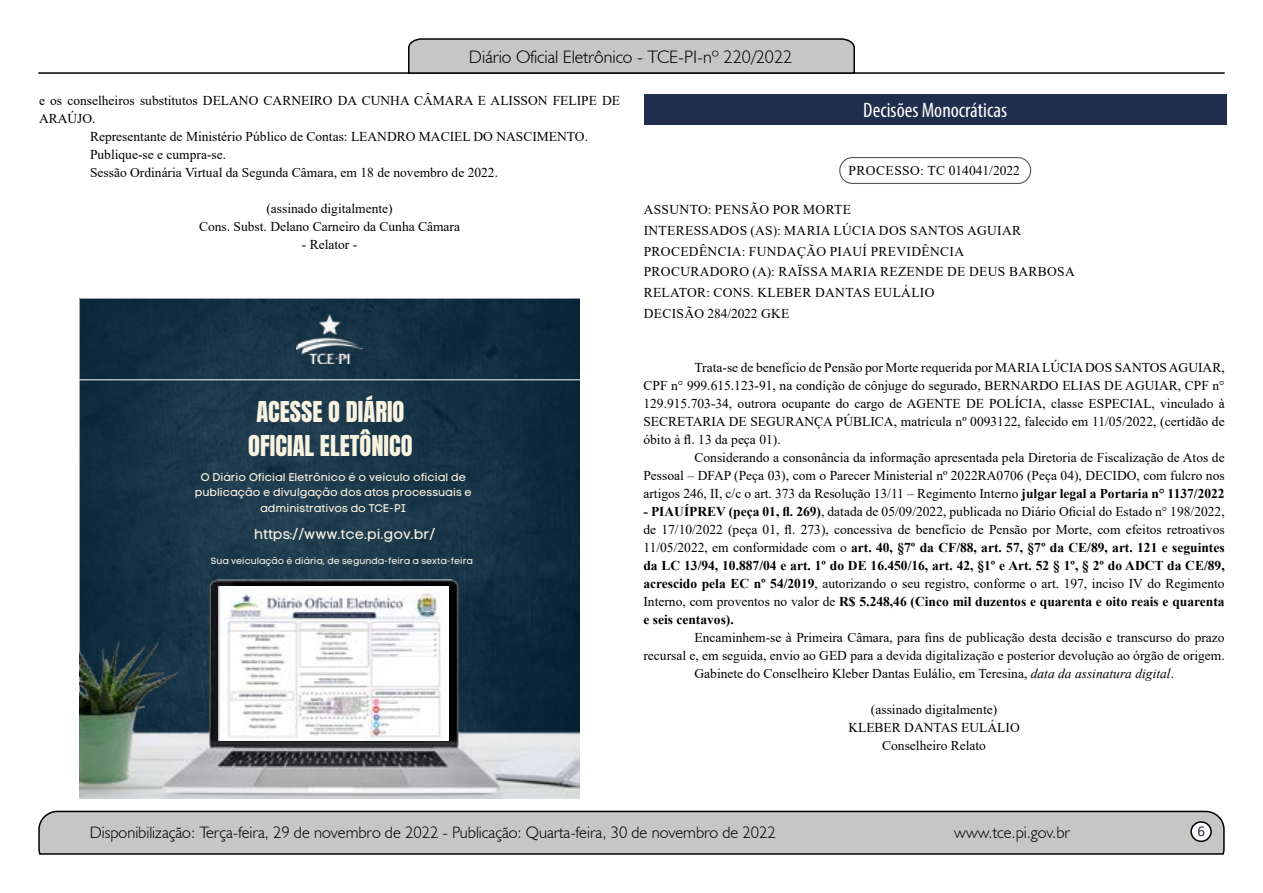
<style>
.page{position:relative;width:1263px;height:893px;background:#fff}
.page>*{position:absolute;margin:0;border:0;box-sizing:border-box;transform-origin:0 0}
.t1{font:24.45px/33.8px "Anton";color:#f9f3e1;text-align:center}
.t2{font:condensed 21px "Myriad Pro";color:#fff}
.t3{font:300 18px "Humanist 521 BT";color:#000}
.t4{font:300 16.5px "Humanist 521 BT";color:#000}
.t5{font:15px "Calibri";color:#212d4c}
.t6{font:14.1px "Code Pro Normal LC";color:#f9f3e1}
.t7{font:13.5px/18px "Times New Roman";color:#000;text-align:justify}
.t8{font:13.5px/20.7px "Times New Roman";letter-spacing:.025em;color:#000}
.t9{font:11.1px/15.3px "Code Pro Normal LC";color:#f9f3e1;text-align:center}
.t10{font:9.15px "Code Pro Normal LC";color:#f9f3e1}
.s1{font-weight:700}
.s2{font-style:italic}
</style>
<div class="page">
<svg style="left:38px;top:810px;width:1187px;height:45px;background:#b9b9b9"></svg>
<div style="left:1191px;top:822px;width:20px;height:19px;background:#fff;border-radius:50%"></div>
<div style="left:1190px;top:821px;width:22px;height:21px;border:2px solid #000;border-radius:50%"></div>
<hr style="left:38px;top:72px;width:1187px;height:2px;background:#000">
<svg style="left:407px;top:38px;width:449px;height:36px;background:#b4b4b4"></svg>
<div style="left:644px;top:94px;width:582px;height:31px;background:#212d4c"></div>
<div style="left:839px;top:157px;width:192px;height:27px;border:1px solid #575756;border-radius:13px"></div>
<img style="left:80px;top:299px;width:499px;height:281px">
<img style="left:80px;top:580px;width:499px;height:218px">
<hr style="left:80px;top:380px;width:499px;height:1px;background:#fff">
<img style="left:218px;top:587px;width:230px;height:154px">
<img style="left:297px;top:314px;width:65px;height:50px">
<h3 class="t3" style="left:469px;top:46px;width:325px">Diário Oficial Eletrônico - TCE-PI-nº 220/2022</h3>
<p class="t7" style="left:39px;top:91px;width:583px">e os conselheiros substitutos DELANO CARNEIRO DA CUNHA CÂMARA E ALISSON FELIPE DE</p>
<p class="t7" style="left:39px;top:109px;width:58px">ARAÚJO.</p>
<p class="t7" style="left:90px;top:127px;width:499px">Representante de Ministério Público de Contas: LEANDRO MACIEL DO NASCIMENTO.</p>
<p class="t7" style="left:90px;top:145px;width:138px">Publique-se e cumpra-se.</p>
<p class="t7" style="left:90px;top:163px;width:409px">Sessão Ordinária Virtual da Segunda Câmara, em 18 de novembro de 2022.</p>
<p class="t7" style="left:199px;top:199px;width:262px;text-align:center">(assinado digitalmente)<br>Cons. Subst. Delano Carneiro da Cunha Câmara</p>
<p class="t7" style="left:302px;top:235px;width:57px">- Relator -</p>
<h1 class="t1" style="left:248px;top:396px;width:166px">ACESSE O DIÁRIO<br>OFICIAL ELETÔNICO</h1>
<p class="t9" style="left:195px;top:470px;width:279px">O Diário Oficial Eletrônico é o veículo oficial de publicação e divulgação dos atos processuais e administrativos do TCE-PI</p>
<p class="t6" style="left:254px;top:526px;width:183px">https://www.tce.pi.gov.br/</p>
<p class="t10" style="left:211px;top:556px;width:264px">Sua veiculação é diária, de segunda-feira a sexta-feira</p>
<h2 class="t2" style="left:863px;top:98px;width:145px">Decisões Monocráticas</h2>
<p class="t7" style="left:848px;top:161px;width:173px">PROCESSO: TC 014041/2022</p>
<p class="t8" style="left:644px;top:199px;width:433px">ASSUNTO: PENSÃO POR MORTE<br>INTERESSADOS (AS): MARIA LÚCIA DOS SANTOS AGUIAR PROCEDÊNCIA: FUNDAÇÃO PIAUÍ PREVIDÊNCIA<br>PROCURADORO (A): RAÏSSA MARIA REZENDE DE DEUS BARBOSA RELATOR: CONS. KLEBER DANTAS EULÁLIO<br>DECISÃO 284/2022 GKE</p>
<p class="t7" style="left:643px;top:358px;width:583px;text-indent:51px">Trata-se de benefício de Pensão por Morte requerida por MARIA LÚCIA DOS SANTOS AGUIAR, CPF n° 999.615.123-91, na condição de cônjuge do segurado, BERNARDO ELIAS DE AGUIAR, CPF n° 129.915.703-34, outrora ocupante do cargo de AGENTE DE POLÍCIA, classe ESPECIAL, vinculado à SECRETARIA DE SEGURANÇA PÚBLICA, matrícula nº 0093122, falecido em 11/05/2022, (certidão de óbito à fl. 13 da peça 01).</p>
<p class="t7" style="left:643px;top:448px;width:583px;text-indent:51px">Considerando a consonância da informação apresentada pela Diretoria de Fiscalização de Atos de Pessoal – DFAP (Peça 03), com o Parecer Ministerial nº 2022RA0706 (Peça 04), DECIDO, com fulcro nos artigos 246, II, c/c o art. 373 da Resolução 13/11 – Regimento Interno <span class="s1">julgar legal a Portaria n° 1137/2022</span></p>
<p class="t7" style="left:643px;top:502px;width:583px"><span class="s1">- PIAUÍPREV (peça 01, fl. 269)</span>, datada de 05/09/2022, publicada no Diário Oficial do Estado n° 198/2022, de 17/10/2022 (peça 01, fl. 273), concessiva de benefício de Pensão por Morte, com efeitos retroativos 11/05/2022, em conformidade com o <span class="s1">art. 40, §7º da CF/88, art. 57, §7º da CE/89, art. 121 e seguintes da LC 13/94, 10.887/04 e art. 1º do DE 16.450/16, art. 42, §1º e Art. 52 § 1º, § 2º do ADCT da CE/89, acrescido pela EC nº 54/2019</span>, autorizando o seu registro, conforme o art. 197, inciso IV do Regimento Interno, com proventos no valor de <span class="s1">R$ 5.248,46 (Cinco mil duzentos e quarenta e oito reais e quarenta e seis centavos).</span></p>
<p class="t7" style="left:694px;top:628px;width:532px">Encaminhem-se à Primeira Câmara, para fins de publicação desta decisão e transcurso do prazo</p>
<p class="t7" style="left:643px;top:646px;width:583px">recursal e, em seguida, envio ao GED para a devida digitalização e posterior devolução ao órgão de origem.</p>
<p class="t7" style="left:694px;top:664px;width:481px">Gabinete do Conselheiro Kleber Dantas Eulálio, em Teresina, <span class="s2">data da assinatura digital</span>.</p>
<p class="t7" style="left:848px;top:700px;width:173px;text-align:center">(assinado digitalmente)<br>KLEBER DANTAS EULÁLIO<br>Conselheiro Relato</p>
<p class="t4" style="left:90px;top:822px;width:688px">Disponibilização: Terça-feira, 29 de novembro de 2022 - Publicação: Quarta-feira, 30 de novembro de 2022</p>
<p class="t4" style="left:954px;top:822px;width:117px">www.tce.pi.gov.br</p>
<p class="t5" style="left:1197px;top:821px;width:9px">6</p>
</div>
